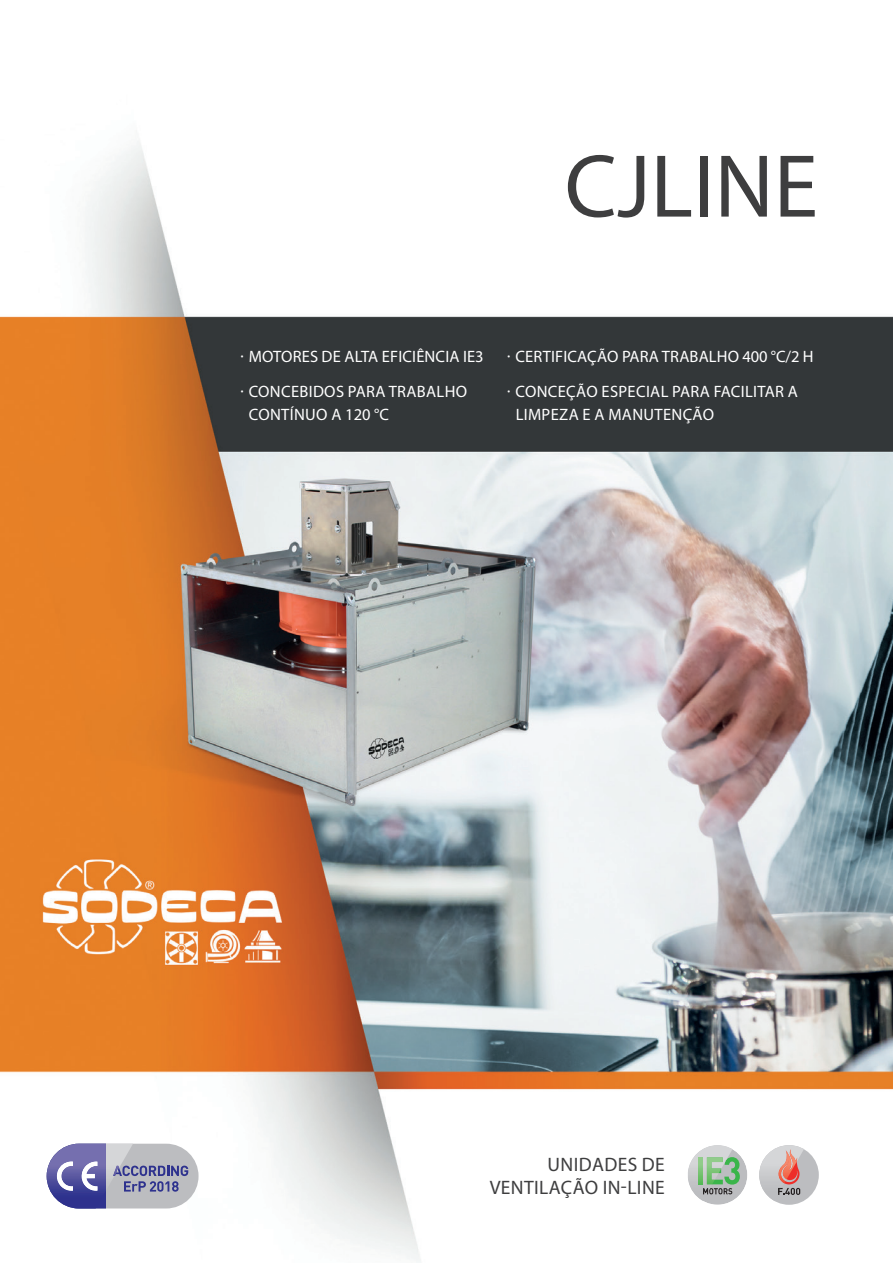
<style>
.page{position:relative;width:893px;height:1263px;background:#fff}
.page>*{position:absolute;margin:0;border:0;box-sizing:border-box;transform-origin:0 0}
.t1{font:90px "Myriad Pro";color:#3e3e3f}
.t2{font:19.5px/22.5px "Myriad Pro";letter-spacing:.02em;color:#3e3e3f;text-align:right}
.t3{font:16.5px/35.2px "Myriad Pro";letter-spacing:.015em;color:#fff}
</style>
<div class="page">
<img style="left:0;top:141px;width:893px;height:1121px">
<div style="left:47px;top:1144px;width:152px;height:64px;background:#bcbdc0;border-radius:32px"></div>
<img style="left:106px;top:1144px;width:27px;height:38px">
<img style="left:47px;top:1144px;width:59px;height:64px">
<img style="left:57px;top:1161px;width:16px;height:30px">
<img style="left:81px;top:1161px;width:17px;height:30px">
<svg style="left:113px;top:1165px;width:75px;height:27px"></svg>
<div style="left:759px;top:1145px;width:60px;height:60px;background:#bcbdc0;border-radius:50%"></div>
<img style="left:759px;top:1145px;width:45px;height:56px">
<svg style="left:778px;top:1149px;width:22px;height:46px"></svg>
<img style="left:778px;top:1149px;width:19px;height:34px">
<svg style="left:688px;top:1145px;width:59px;height:60px"></svg>
<h1 class="t1" style="left:565px;top:131px;width:255px">CJLINE</h1>
<p class="t3" style="left:240px;top:338px;width:245px">· MOTORES DE ALTA EFICIÊNCIA IE3 · CONCEBIDOS PARA TRABALHO</p>
<p class="t3" style="left:249px;top:396px;width:142px">CONTÍNUO A 120 °C</p>
<p class="t3" style="left:507px;top:338px;width:308px">· CERTIFICAÇÃO PARA TRABALHO 400 °C/2 H · CONCEÇÃO ESPECIAL PARA FACILITAR A</p>
<p class="t3" style="left:516px;top:396px;width:200px">LIMPEZA E A MANUTENÇÃO</p>
<p class="t2" style="left:490px;top:1153px;width:177px">UNIDADES DE<br>VENTILAÇÃO IN-LINE</p>
</div>
